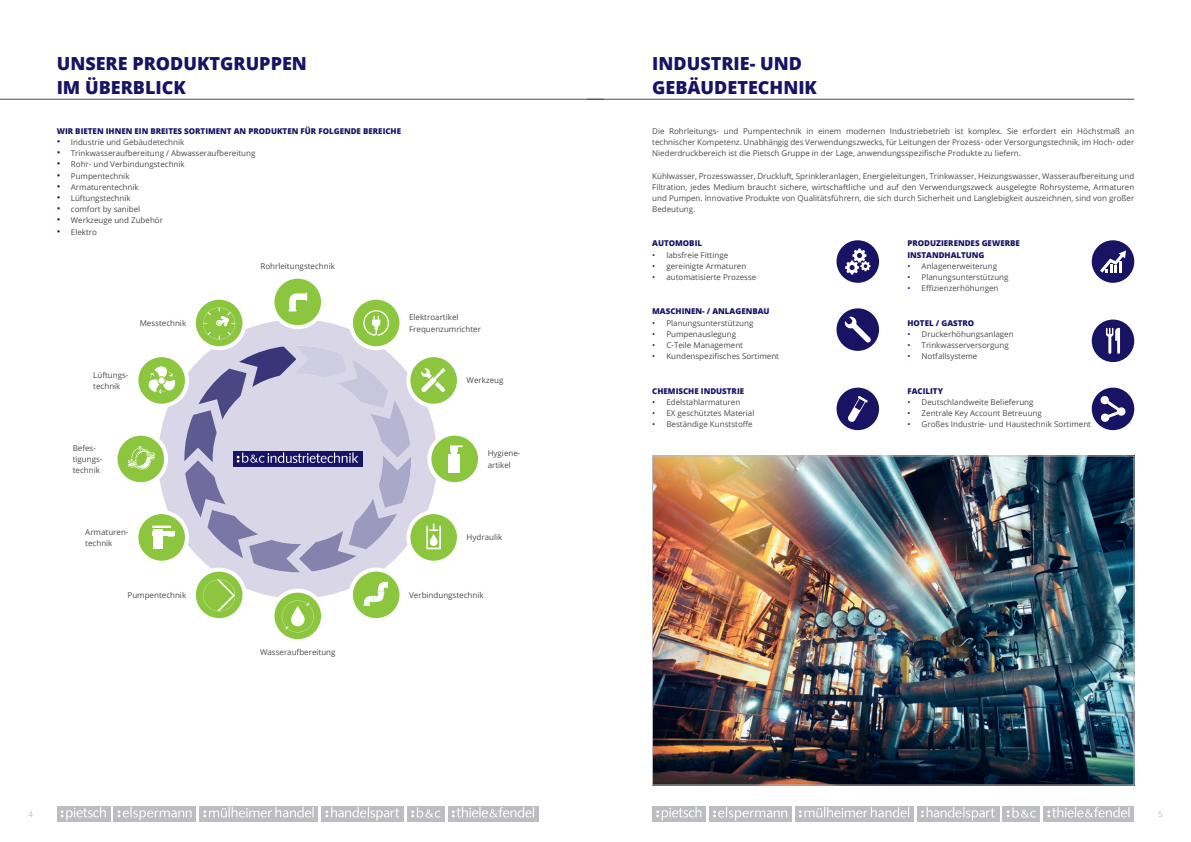
<style>
.page{position:relative;width:1191px;height:842px;background:#fff}
.page>*{position:absolute;margin:0;border:0;box-sizing:border-box;transform-origin:0 0}
.t1{font:800 18px/23.4px "Open Sans";color:#191364}
.t2{font:8px/11.2px "Open Sans";color:#4b4c4d}
.t3{font:800 8px/11.2px "Open Sans";color:#191364}
.t4{font:8px "Open Sans";color:#bcbdc0}
.s1{font-size:10px;color:#191364}
.s2{color:#191364}
</style>
<div class="page">
<hr style="left:0;top:99px;width:604px;height:1px;background:#4b4c4d">
<div style="left:57px;top:806px;width:53px;height:15px;background:#bcbdc0"></div>
<svg style="left:61px;top:807px;width:45px;height:13px"></svg>
<div style="left:114px;top:806px;width:82px;height:15px;background:#bcbdc0"></div>
<svg style="left:118px;top:807px;width:74px;height:13px"></svg>
<div style="left:199px;top:806px;width:119px;height:15px;background:#bcbdc0"></div>
<svg style="left:203px;top:807px;width:111px;height:11px"></svg>
<div style="left:321px;top:806px;width:83px;height:15px;background:#bcbdc0"></div>
<svg style="left:325px;top:807px;width:74px;height:13px"></svg>
<div style="left:407px;top:806px;width:37px;height:15px;background:#bcbdc0"></div>
<svg style="left:411px;top:807px;width:29px;height:11px"></svg>
<div style="left:448px;top:806px;width:91px;height:15px;background:#bcbdc0"></div>
<svg style="left:452px;top:807px;width:82px;height:10px"></svg>
<div style="left:652px;top:806px;width:54px;height:15px;background:#bcbdc0"></div>
<svg style="left:656px;top:807px;width:45px;height:13px"></svg>
<div style="left:709px;top:806px;width:82px;height:15px;background:#bcbdc0"></div>
<svg style="left:713px;top:807px;width:74px;height:13px"></svg>
<div style="left:795px;top:806px;width:118px;height:15px;background:#bcbdc0"></div>
<svg style="left:799px;top:807px;width:110px;height:11px"></svg>
<div style="left:917px;top:806px;width:82px;height:15px;background:#bcbdc0"></div>
<svg style="left:921px;top:807px;width:74px;height:13px"></svg>
<div style="left:1002px;top:806px;width:38px;height:15px;background:#bcbdc0"></div>
<svg style="left:1007px;top:807px;width:29px;height:11px"></svg>
<div style="left:1043px;top:806px;width:91px;height:15px;background:#bcbdc0"></div>
<svg style="left:1047px;top:807px;width:82px;height:10px"></svg>
<hr style="left:587px;top:99px;width:547px;height:1px;background:#4b4c4d">
<svg style="left:272px;top:277px;width:51px;height:50px"></svg>
<div style="left:270px;top:275px;width:55px;height:54px;border:4px solid #fff;border-radius:50%"></div>
<svg style="left:272px;top:591px;width:51px;height:50px"></svg>
<div style="left:270px;top:589px;width:55px;height:54px;border:4px solid #fff;border-radius:50%"></div>
<svg style="left:429px;top:434px;width:51px;height:50px"></svg>
<div style="left:427px;top:432px;width:55px;height:54px;border:4px solid #fff;border-radius:50%"></div>
<svg style="left:115px;top:434px;width:51px;height:50px"></svg>
<svg style="left:127px;top:290px;width:335px;height:342px"></svg>
<div style="left:113px;top:432px;width:55px;height:54px;border:4px solid #fff;border-radius:50%"></div>
<div style="left:1091px;top:240px;width:43px;height:43px;background:#191364;border-radius:50%"></div>
<svg style="left:1100px;top:250px;width:26px;height:23px"></svg>
<div style="left:836px;top:240px;width:43px;height:43px;background:#191364;border-radius:50%"></div>
<svg style="left:845px;top:249px;width:25px;height:26px"></svg>
<div style="left:1091px;top:320px;width:43px;height:42px;background:#191364;border-radius:50%"></div>
<svg style="left:1106px;top:328px;width:14px;height:26px"></svg>
<div style="left:836px;top:388px;width:43px;height:42px;background:#191364;border-radius:50%"></div>
<svg style="left:848px;top:396px;width:19px;height:26px"></svg>
<div style="left:836px;top:308px;width:43px;height:43px;background:#191364;border-radius:50%"></div>
<svg style="left:844px;top:316px;width:27px;height:26px"></svg>
<div style="left:1091px;top:388px;width:43px;height:42px;background:#191364;border-radius:50%"></div>
<svg style="left:1100px;top:396px;width:25px;height:26px"></svg>
<img style="left:654px;top:458px;width:478px;height:325px">
<div style="left:652px;top:456px;width:482px;height:329px;border:1px solid #bcbdc0"></div>
<h1 class="t1" style="left:57px;top:51px;width:252px">UNSERE PRODUKTGRUPPEN<br>IM ÜBERBLICK</h1>
<p class="t3" style="left:57px;top:125px;width:346px">WIR BIETEN IHNEN EIN BREITES SORTIMENT AN PRODUKTEN FÜR FOLGENDE BEREICHE</p>
<p class="t2" style="left:57px;top:136px;width:129px"><span class="s1">•</span> Industrie und Gebäudetechnik</p>
<p class="t2" style="left:57px;top:147px;width:200px"><span class="s1">•</span> Trinkwasseraufbereitung / Abwasseraufbereitung</p>
<p class="t2" style="left:57px;top:159px;width:130px"><span class="s1">•</span> Rohr- und Verbindungstechnik</p>
<p class="t2" style="left:57px;top:170px;width:74px"><span class="s1">•</span> Pumpentechnik</p>
<p class="t2" style="left:57px;top:181px;width:83px"><span class="s1">•</span> Armaturentechnik</p>
<p class="t2" style="left:57px;top:192px;width:75px"><span class="s1">•</span> Lüftungstechnik</p>
<p class="t2" style="left:57px;top:203px;width:85px"><span class="s1">•</span> comfort by sanibel</p>
<p class="t2" style="left:57px;top:215px;width:108px"><span class="s1">•</span> Werkzeuge und Zubehör</p>
<p class="t2" style="left:57px;top:226px;width:42px"><span class="s1">•</span> Elektro</p>
<p class="t2" style="left:260px;top:260px;width:76px">Rohrleitungstechnik</p>
<p class="t2" style="left:140px;top:317px;width:48px">Messtechnik</p>
<p class="t2" style="left:409px;top:312px;width:73px">Elektroartikel<br>Frequenzumrichter</p>
<p class="t2" style="left:93px;top:369px;width:37px">Lüftungs&shy;technik</p>
<p class="t2" style="left:466px;top:375px;width:38px">Werkzeug</p>
<p class="t2" style="left:73px;top:442px;width:31px">Befes&shy;tigungs&shy;technik</p>
<p class="t2" style="left:487px;top:448px;width:34px">Hygiene&shy;artikel</p>
<p class="t2" style="left:85px;top:526px;width:45px">Armaturen&shy;technik</p>
<p class="t2" style="left:466px;top:532px;width:37px">Hydraulik</p>
<p class="t2" style="left:127px;top:589px;width:60px">Pumpentechnik</p>
<p class="t2" style="left:409px;top:589px;width:76px">Verbindungstechnik</p>
<p class="t2" style="left:260px;top:646px;width:77px">Wasseraufbereitung</p>
<h1 class="t1" style="left:652px;top:51px;width:166px">INDUSTRIE- UND<br>GEBÄUDETECHNIK</h1>
<p class="t2" style="left:652px;top:125px;width:483px;text-align:justify">Die Rohrleitungs- und Pumpentechnik in einem modernen Industriebetrieb ist komplex. Sie erfordert ein Höchstmaß an technischer Kompetenz. Unabhängig des Verwendungszwecks, für Leitungen der Prozess- oder Versorgungstechnik, im Hoch- oder Niederdruckbereich ist die Pietsch Gruppe in der Lage, anwendungsspezifische Produkte zu liefern.</p>
<p class="t2" style="left:652px;top:170px;width:483px;text-align:justify">Kühlwasser, Prozesswasser, Druckluft, Sprinkleranlagen, Energieleitungen, Trinkwasser, Heizungswasser, Wasseraufbereitung und Filtration, jedes Medium braucht sichere, wirtschaftliche und auf den Verwendungszweck ausgelegte Rohrsysteme, Armaturen und Pumpen. Innovative Produkte von Qualitätsführern, die sich durch Sicherheit und Langlebigkeit auszeichnen, sind von großer Bedeutung.</p>
<p class="t3" style="left:907px;top:237px;width:114px">PRODUZIERENDES GEWERBE<br>INSTANDHALTUNG</p>
<p class="t2" style="left:907px;top:260px;width:91px"><span class="s2">•</span> Anlagenerweiterung</p>
<p class="t2" style="left:907px;top:271px;width:103px"><span class="s2">•</span> Planungsunterstützung</p>
<p class="t2" style="left:907px;top:282px;width:93px"><span class="s2">•</span> Effizienzerhöhungen</p>
<p class="t3" style="left:652px;top:306px;width:119px">MASCHINEN- / ANLAGENBAU</p>
<p class="t2" style="left:652px;top:317px;width:103px"><span class="s2">•</span> Planungsunterstützung</p>
<p class="t2" style="left:652px;top:328px;width:85px"><span class="s2">•</span> Pumpenauslegung</p>
<p class="t2" style="left:652px;top:339px;width:92px"><span class="s2">•</span> C-Teile Management</p>
<p class="t2" style="left:652px;top:351px;width:128px"><span class="s2">•</span> Kundenspezifisches Sortiment</p>
<p class="t3" style="left:652px;top:237px;width:51px">AUTOMOBIL</p>
<p class="t2" style="left:652px;top:249px;width:78px"><span class="s2">•</span> labsfreie Fittinge</p>
<p class="t2" style="left:652px;top:260px;width:96px"><span class="s2">•</span> gereinigte Armaturen</p>
<p class="t2" style="left:652px;top:271px;width:106px"><span class="s2">•</span> automatisierte Prozesse</p>
<p class="t3" style="left:907px;top:317px;width:68px">HOTEL / GASTRO</p>
<p class="t2" style="left:907px;top:328px;width:108px"><span class="s2">•</span> Druckerhöhungsanlagen</p>
<p class="t2" style="left:907px;top:339px;width:103px"><span class="s2">•</span> Trinkwasserversorgung</p>
<p class="t2" style="left:907px;top:351px;width:71px"><span class="s2">•</span> Notfallsysteme</p>
<p class="t3" style="left:907px;top:385px;width:37px">FACILITY</p>
<p class="t2" style="left:907px;top:396px;width:128px"><span class="s2">•</span> Deutschlandweite Belieferung</p>
<p class="t2" style="left:907px;top:407px;width:136px"><span class="s2">•</span> Zentrale Key Account Betreuung</p>
<p class="t2" style="left:907px;top:419px;width:185px"><span class="s2">•</span> Großes Industrie- und Haustechnik Sortiment</p>
<p class="t3" style="left:652px;top:385px;width:93px">CHEMISCHE INDUSTRIE</p>
<p class="t2" style="left:652px;top:396px;width:90px"><span class="s2">•</span> Edelstahlarmaturen</p>
<p class="t2" style="left:652px;top:407px;width:104px"><span class="s2">•</span> EX geschütztes Material</p>
<p class="t2" style="left:652px;top:419px;width:102px"><span class="s2">•</span> Beständige Kunststoffe</p>
<p class="t4" style="left:28px;top:808px;width:6px">4</p>
<p class="t4" style="left:1158px;top:808px;width:6px">5</p>
</div>
